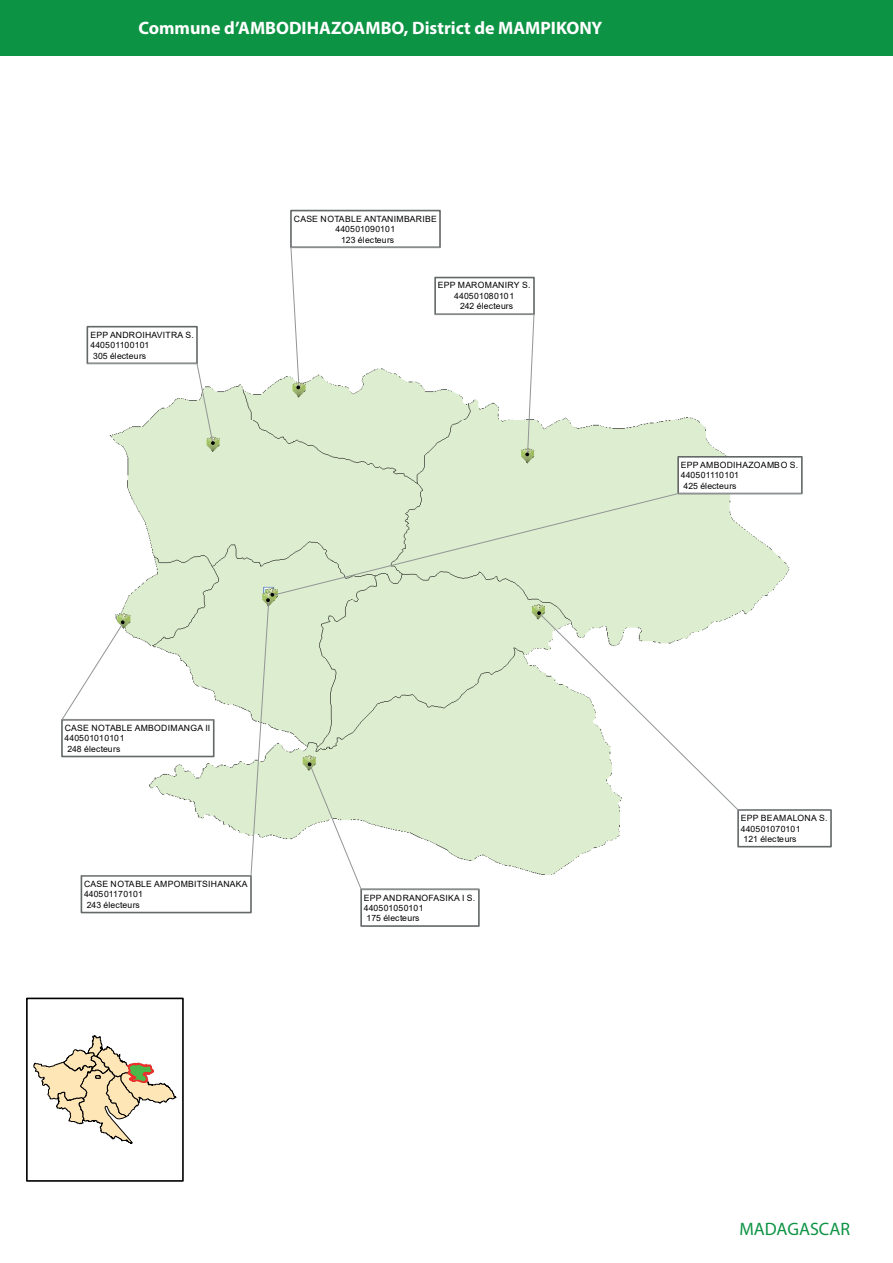
<style>
.page{position:relative;width:893px;height:1263px;background:#fff}
.page>*{position:absolute;margin:0;border:0;box-sizing:border-box;transform-origin:0 0}
.t1{font:700 18px "Myriad Pro";color:#fff}
.t2{font:18px "Myriad Pro";color:#0d9344}
.t3{font:8.7px/10.2px "Arial";letter-spacing:.02em;color:#000002;text-align:center}
.t4{font:8.7px/10.2px "Arial";letter-spacing:.02em;color:#000001;text-align:center}
.s1{color:#000001}
</style>
<div class="page">
<div style="left:0;top:0;width:893px;height:56px;background:#0d9344"></div>
<img style="left:61px;top:209px;width:771px;height:889px">
<div style="left:61px;top:719px;width:154px;height:38px;background:#fff;border:2px solid #646869"></div>
<svg style="left:61px;top:621px;width:20px;height:99px"></svg>
<div style="left:677px;top:456px;width:126px;height:38px;background:#fff;border:2px solid #646869"></div>
<svg style="left:271px;top:493px;width:531px;height:103px;background:#ddecd1"></svg>
<div style="left:81px;top:875px;width:171px;height:38px;background:#fff;border:2px solid #646869"></div>
<svg style="left:81px;top:599px;width:188px;height:277px"></svg>
<svg style="left:267px;top:593px;width:7px;height:8px"></svg>
<div style="left:290px;top:210px;width:151px;height:38px;background:#fff;border:2px solid #646869"></div>
<div style="left:87px;top:326px;width:111px;height:38px;background:#fff;border:2px solid #646869"></div>
<svg style="left:87px;top:363px;width:127px;height:83px"></svg>
<svg style="left:290px;top:247px;width:245px;height:210px"></svg>
<div style="left:737px;top:809px;width:95px;height:38px;background:#fff;border:2px solid #646869"></div>
<svg style="left:538px;top:611px;width:293px;height:199px"></svg>
<div style="left:360px;top:888px;width:120px;height:39px;background:#fff;border:2px solid #646869"></div>
<svg style="left:308px;top:762px;width:171px;height:128px"></svg>
<svg style="left:33px;top:1035px;width:143px;height:109px"></svg>
<div style="left:26px;top:997px;width:158px;height:185px;border:2px solid #000001"></div>
<h1 class="t1" style="left:138px;top:16px;width:465px">Commune d’AMBODIHAZOAMBO, District de MAMPIKONY</h1>
<p class="t4" style="left:294px;top:214px;width:144px">CASE NOTABLE ANTANIMBARIBE<br>440501090101</p>
<p class="t3" style="left:91px;top:330px;width:105px">EPP ANDROIHAVITRA S.</p>
<p class="t3" style="left:91px;top:340px;width:60px">440501100101</p>
<p class="t3" style="left:93px;top:350px;width:54px">305 électeurs</p>
<p class="t3" style="left:341px;top:234px;width:54px">123 électeurs</p>
<p class="t3" style="left:438px;top:280px;width:94px"><span class="s1">E</span>PP MAROMANIRY S.</p>
<p class="t3" style="left:454px;top:290px;width:61px">440501080101<br>242 électeurs</p>
<p class="t3" style="left:681px;top:460px;width:119px">EPP AMBODIHAZOAMBO S.</p>
<p class="t3" style="left:681px;top:470px;width:60px">440501110101</p>
<p class="t3" style="left:684px;top:480px;width:54px">425 électeurs</p>
<p class="t3" style="left:65px;top:723px;width:147px">CASE NOTABLE AMBODIMANGA II</p>
<p class="t3" style="left:65px;top:733px;width:61px">440501010101</p>
<p class="t3" style="left:67px;top:743px;width:54px">248 électeurs</p>
<p class="t3" style="left:84px;top:879px;width:165px">CASE NOTABLE AMPOMBITSIHANAKA</p>
<p class="t3" style="left:84px;top:889px;width:60px">440501170101</p>
<p class="t3" style="left:87px;top:899px;width:54px">243 électeurs</p>
<p class="t3" style="left:364px;top:892px;width:113px">EPP ANDRANOFASIKA I S.</p>
<p class="t3" style="left:364px;top:903px;width:61px">440501050101</p>
<p class="t3" style="left:367px;top:913px;width:54px">175 électeurs</p>
<p class="t3" style="left:741px;top:813px;width:88px">EPP BEAMALONA S.</p>
<p class="t3" style="left:741px;top:823px;width:61px">440501070101</p>
<p class="t3" style="left:743px;top:834px;width:54px">121 électeurs</p>
<h1 class="t2" style="left:740px;top:1218px;width:112px">MADAGASCAR</h1>
</div>
